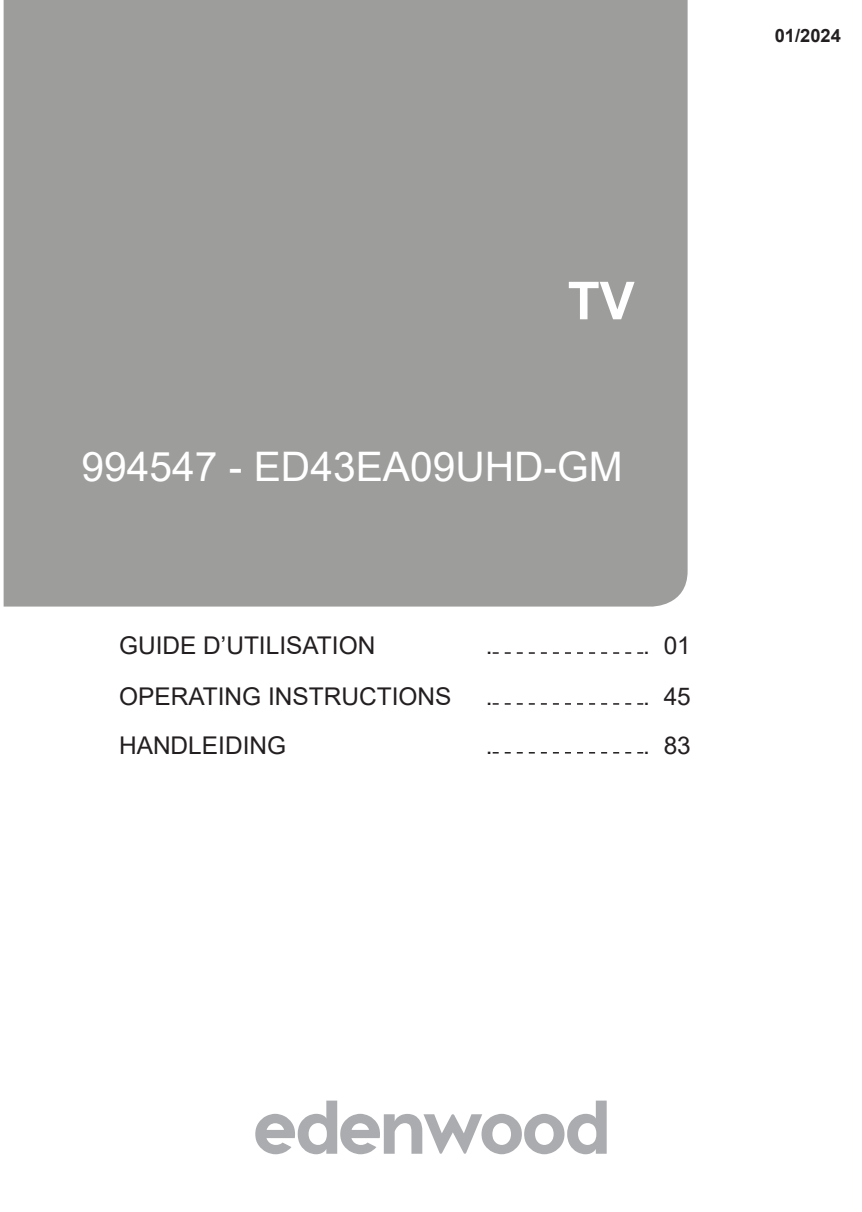
<style>
.page{position:relative;width:862px;height:1212px;background:#fff}
.page>*{position:absolute;margin:0;border:0;box-sizing:border-box;transform-origin:0 0}
.t1{font:700 52.43px "Arial";color:#fff}
.t2{font:40.73px "Arial";color:#fff}
.t3{font:24.53px "Arial";color:#231f20}
.Body_text{font:700 18.22px "Arial";color:#231f20}
.s1{font-style:inherit}
</style>
<div class="page">
<div style="left:3px;top:0;width:685px;height:607px;background:#9d9d9c"></div>
<svg style="left:255px;top:1100px;width:351px;height:54px"></svg>
<svg style="left:492px;top:652px;width:151px;height:2px"></svg>
<svg style="left:492px;top:703px;width:151px;height:2px"></svg>
<svg style="left:492px;top:752px;width:151px;height:1px"></svg>
<p class="Body_text" style="left:774px;top:22px;width:68px">01/2024</p>
<h1 class="t1" style="left:567px;top:264px;width:68px">TV</h1>
<p class="t2" style="left:81px;top:439px;width:542px">994547 - ED43EA09UHD-GM</p>
<p class="t3" style="left:119px;top:628px;width:258px">GUIDE D’UTILISATION</p>
<p class="t3" style="left:485px;top:628px;width:8px">.</p>
<p class="t3" style="left:643px;top:628px;width:49px">. 01</p>
<p class="t3" style="left:119px;top:679px;width:334px">OPERATING INSTRUCTIONS</p>
<p class="t3" style="left:485px;top:679px;width:8px">.</p>
<p class="t3" style="left:643px;top:679px;width:49px">. 4<span class="s1">5</span></p>
<p class="t3" style="left:119px;top:728px;width:168px">HANDLEIDING</p>
<p class="t3" style="left:485px;top:728px;width:8px">.</p>
<p class="t3" style="left:643px;top:728px;width:49px">. 8<span class="s1">3</span></p>
</div>
